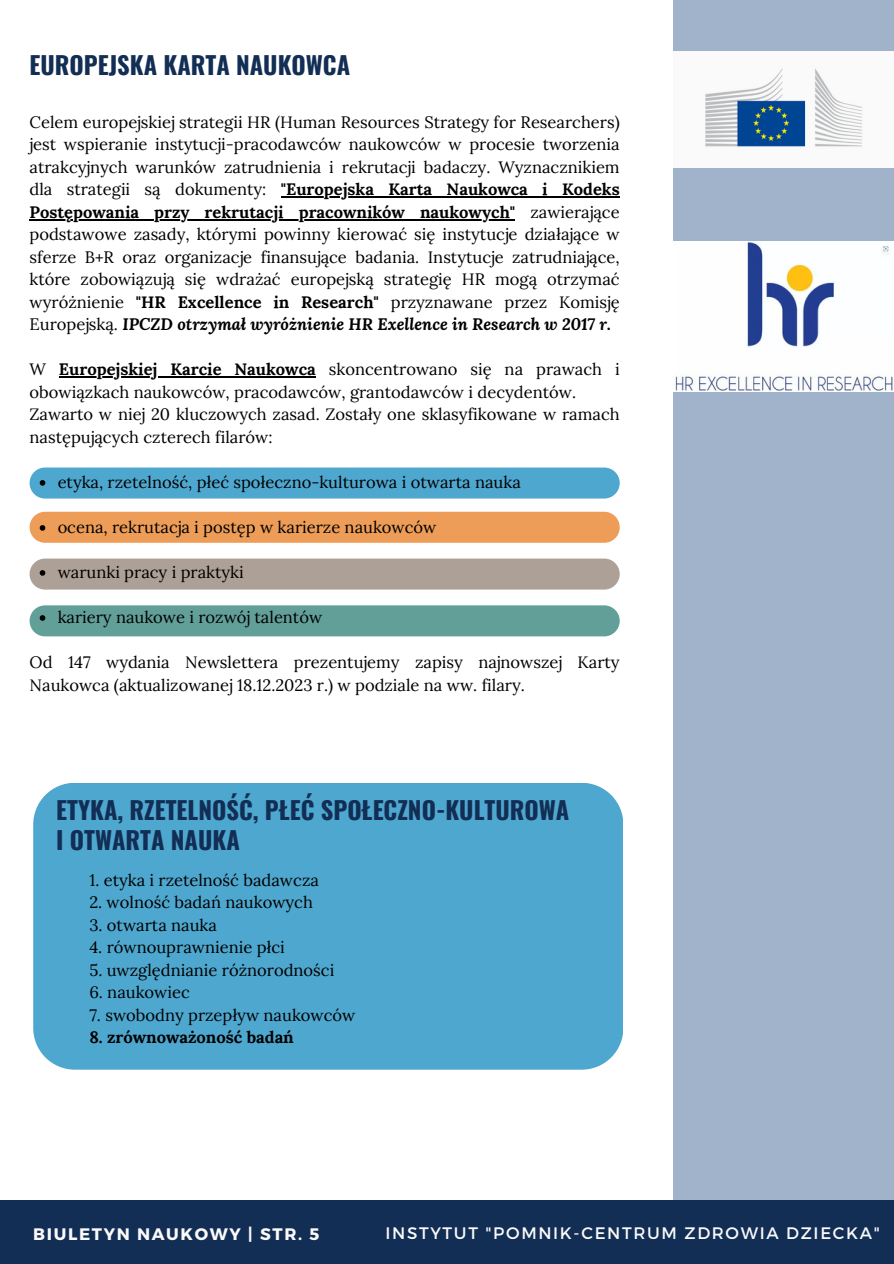
<style>
.page{position:relative;width:894px;height:1264px;background:#fff}
.page>*{position:absolute;margin:0;border:0;box-sizing:border-box;transform-origin:0 0}
.t1{font:700 24.45px/30.3px "Oswald";color:#132e54}
.t2{font:16.65px "Montserrat";letter-spacing:.1em;color:#fafafa}
.t3{font:700 16.65px "Montserrat";letter-spacing:.1em;color:#fafafa}
.t4{font:16.5px/22.5px "Lora";color:#000;text-align:justify}
.t5{font:700 16.5px "Lora";color:#000}
.s1{font-weight:700}
.s2{font-weight:700;font-style:italic}
</style>
<div class="page">
<div style="left:673px;top:0;width:220px;height:1214px;background:#a0b3cb"></div>
<div style="left:0;top:1199px;width:893px;height:64px;background:#132e54"></div>
<div style="left:30px;top:467px;width:589px;height:31px;background:#4ea7cf;border-radius:16px"></div>
<div style="left:30px;top:512px;width:589px;height:31px;background:#ed9d57;border-radius:16px"></div>
<div style="left:30px;top:558px;width:589px;height:31px;background:#ada097;border-radius:16px"></div>
<div style="left:30px;top:605px;width:589px;height:31px;background:#629f99;border-radius:16px"></div>
<div style="left:33px;top:783px;width:589px;height:286px;background:#4ea7cf"></div>
<img style="left:673px;top:52px;width:220px;height:116px">
<img style="left:673px;top:242px;width:220px;height:149px">
<hr style="left:281px;top:196px;width:338px;height:1px;background:#000">
<hr style="left:30px;top:219px;width:485px;height:1px;background:#000">
<hr style="left:59px;top:376px;width:257px;height:1px;background:#000">
<svg style="left:40px;top:480px;width:5px;height:5px"></svg>
<svg style="left:40px;top:525px;width:5px;height:5px"></svg>
<svg style="left:40px;top:570px;width:5px;height:5px"></svg>
<svg style="left:40px;top:615px;width:5px;height:5px"></svg>
<p class="t1" style="left:30px;top:49px;width:322px">EUROPEJSKA KARTA NAUKOWCA</p>
<p class="t4" style="left:30px;top:110px;width:591px">Celem europejskiej strategii HR (Human Resources Strategy for Researchers) jest wspieranie instytucji-pracodawców naukowców w procesie tworzenia atrakcyjnych warunków zatrudnienia i rekrutacji badaczy. Wyznacznikiem dla strategii są dokumenty:</p>
<p class="t5" style="left:281px;top:179px;width:340px">"Europejska Karta Naukowca i Kodeks</p>
<p class="t4" style="left:30px;top:200px;width:591px"><span class="s1">Postępowania przy rekrutacji pracowników naukowych"</span> zawierające podstawowe zasady, którymi powinny kierować się instytucje działające w sferze B+R oraz organizacje finansujące badania. Instytucje zatrudniające, które zobowiązują się wdrażać europejską strategię HR mogą otrzymać wyróżnienie <span class="s1">"HR Excellence in Research"</span> przyznawane przez Komisję Europejską. <span class="s2">IPCZD otrzymał wyróżnienie HR Exellence in Research w 2017 r.</span></p>
<p class="t4" style="left:30px;top:358px;width:18px">W</p>
<p class="t4" style="left:30px;top:358px;width:591px;text-align:left;text-indent:29px"><span class="s1">Europejskiej Karcie Naukowca</span> skoncentrowano się na prawach i obowiązkach naukowców, pracodawców, grantodawców i decydentów.<br>Zawarto w niej 20 kluczowych zasad. Zostały one sklasyfikowane w ramach</p>
<p class="t4" style="left:30px;top:425px;width:244px">następujących czterech filarów:</p>
<p class="t4" style="left:58px;top:470px;width:464px">etyka, rzetelność, płeć społeczno-kulturowa i otwarta nauka</p>
<p class="t4" style="left:58px;top:515px;width:380px">ocena, rekrutacja i postęp w karierze naukowców</p>
<p class="t4" style="left:58px;top:560px;width:187px">warunki pracy i praktyki</p>
<h1 class="t4" style="left:58px;top:605px;width:266px">kariery naukowe i rozwój talentów</h1>
<p class="t4" style="left:30px;top:650px;width:591px">Od 147 wydania Newslettera prezentujemy zapisy najnowszej Karty<br>Naukowca (aktualizowanej 18.12.2023 r.) w podziale na ww. filary.</p>
<h2 class="t1" style="left:56px;top:793px;width:514px">ETYKA, RZETELNOŚĆ, PŁEĆ SPOŁECZNO-KULTUROWA<br>I OTWARTA NAUKA</h2>
<p class="t4" style="left:89px;top:868px;width:231px">1. etyka i rzetelność badawcza</p>
<p class="t4" style="left:89px;top:890px;width:225px">2. wolność badań naukowych</p>
<p class="t4" style="left:89px;top:913px;width:129px">3. otwarta nauka</p>
<p class="t4" style="left:89px;top:935px;width:197px">4. równouprawnienie płci</p>
<p class="t4" style="left:89px;top:958px;width:246px">5. uwzględnianie różnorodności</p>
<p class="t4" style="left:89px;top:980px;width:102px">6. naukowiec</p>
<p class="t4" style="left:89px;top:1003px;width:267px">7. swobodny przepływ naukowców</p>
<p class="t5" style="left:89px;top:1026px;width:206px">8. zrównoważoność badań</p>
<h1 class="t3" style="left:33px;top:1222px;width:287px">BIULETYN NAUKOWY | STR. 5</h1>
<p class="t2" style="left:385px;top:1222px;width:495px">INSTYTUT "POMNIK-CENTRUM ZDROWIA DZIECKA"</p>
</div>
